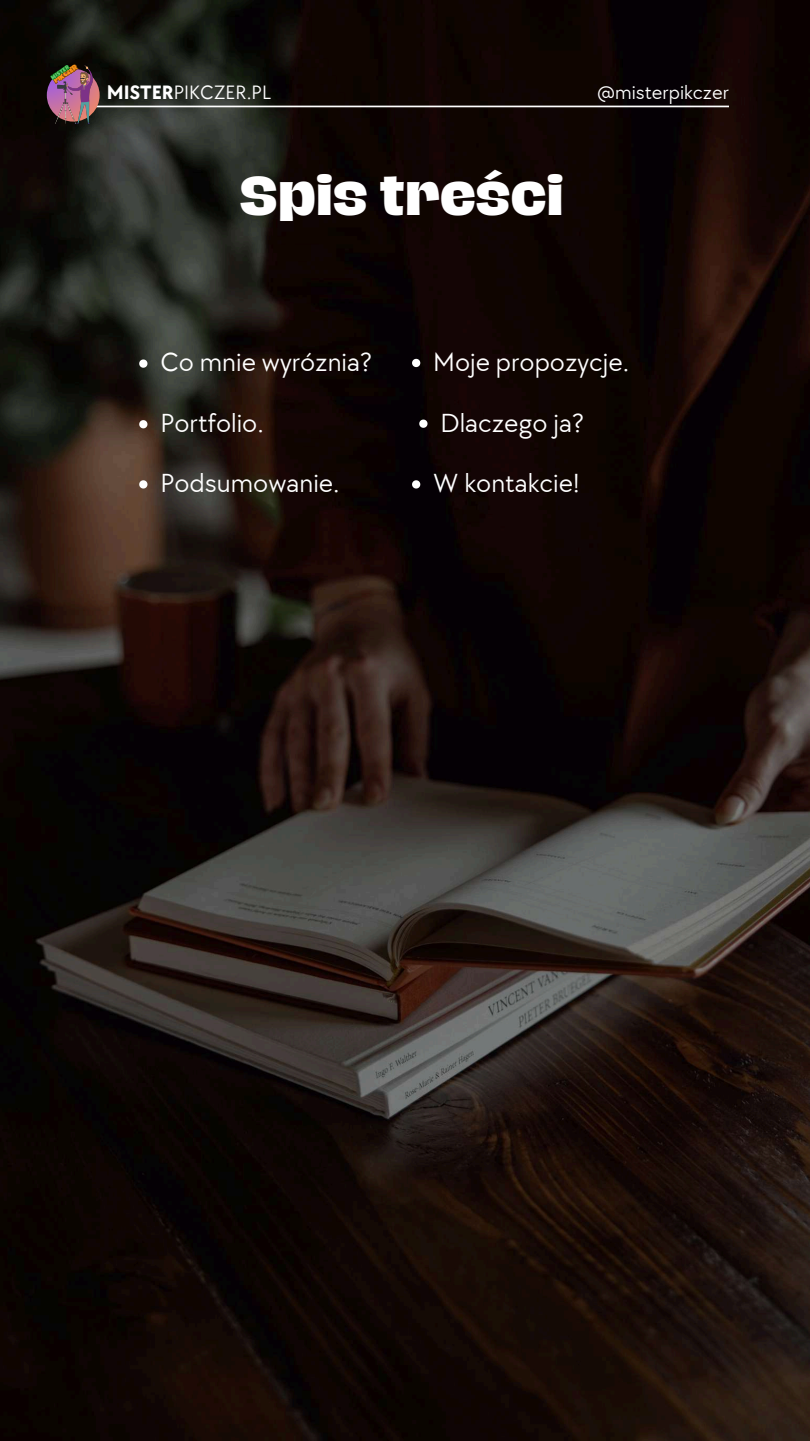
<style>
.page{position:relative;width:810px;height:1441px;background:#fff}
.page>*{position:absolute;margin:0;border:0;box-sizing:border-box;transform-origin:0 0}
.t1{font:800 50px "Hagrid";color:#fff}
.t2{font:27px "TT Chocolates";color:#fff}
.t3{font:20px "TT Chocolates";color:#fff}
.t4{font:7.5px "Luckiest Guy";color:#ff9519}
.t5{font:5.8px "Luckiest Guy";color:#61ce70}
.s1{font-weight:700}
</style>
<div class="page">
<img style="left:0;top:0;width:810px;height:1440px">
<svg style="left:139px;top:359px;width:8px;height:8px"></svg>
<svg style="left:139px;top:480px;width:8px;height:8px"></svg>
<svg style="left:412px;top:480px;width:8px;height:8px"></svg>
<svg style="left:419px;top:419px;width:9px;height:9px"></svg>
<svg style="left:139px;top:420px;width:8px;height:8px"></svg>
<svg style="left:412px;top:359px;width:8px;height:8px"></svg>
<hr style="left:81px;top:106px;width:648px;height:1px;background:#fff">
<svg style="left:47px;top:69px;width:53px;height:53px"></svg>
<img style="left:55px;top:66px;width:37px;height:57px">
<svg style="left:50px;top:63px;width:29px;height:21px"></svg>
<p class="t4" style="left:53px;top:79px;width:28px;rotate:-34deg">PIKCZER</p>
<p class="t5" style="left:51px;top:76px;width:22px;rotate:-34deg">MISTER</p>
<p class="t3" style="left:107px;top:81px;width:166px"><span class="s1">MISTER</span>PIKCZER.PL</p>
<p class="t3" style="left:597px;top:81px;width:134px">@misterpikczer</p>
<h1 class="t1" style="left:239px;top:171px;width:326px">SPIS TREŚCI</h1>
<p class="t2" style="left:160px;top:347px;width:213px">Co mnie wyróznia?</p>
<p class="t2" style="left:433px;top:346px;width:198px">Moje propozycje.</p>
<p class="t2" style="left:160px;top:408px;width:105px">Portfolio.</p>
<p class="t2" style="left:440px;top:407px;width:145px">Dlaczego ja?</p>
<p class="t2" style="left:160px;top:468px;width:181px">Podsumowanie.</p>
<p class="t2" style="left:433px;top:468px;width:148px">W kontakcie!</p>
</div>
